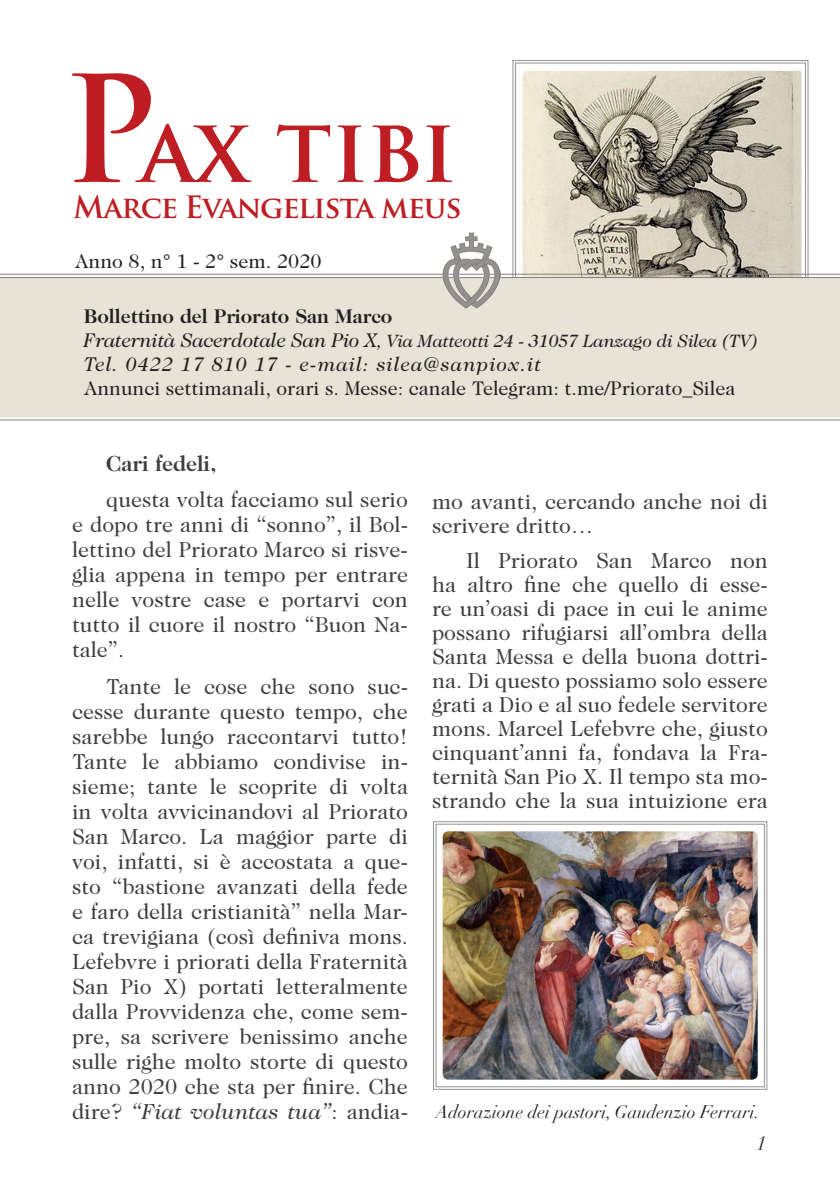
<style>
.page{position:relative;width:840px;height:1191px;background:#fff}
.page>*{position:absolute;margin:0;border:0;box-sizing:border-box;transform-origin:0 0}
.t1{font:700 88px "Trajan Pro";letter-spacing:-.015em;color:#be1e23}
.t2{font:700 30px "Trajan Pro";letter-spacing:-.04em;color:#be1e23}
.t3{font:22px/25px "Caslon Two Twenty Four";color:#3e3e3f;text-align:justify}
.t4{font:700 22px "Caslon Two Twenty Four";color:#3e3e3f}
.t5{font:20px "Caslon Two Twenty Four";color:#231f20}
.t6{font:italic 20px "Caslon Two Twenty Four";letter-spacing:.05em;color:#231f20}
.t7{font:700 20px "Caslon Two Twenty Four";color:#231f20}
.t8{font:italic 20px "Didot";color:#231f20}
.t9{font:italic 18px "Caslon Two Twenty Four";letter-spacing:-.01em;color:#231f20}
.t10{font:italic 18px "Didot";color:#231f20}
.s1{font-size:144px}
.s2{font-size:20px}
.s3{font-style:italic}
</style>
<div class="page">
<svg style="left:512px;top:60px;width:296px;height:217px"></svg>
<hr style="left:0;top:416px;width:839px;height:1px;background:#837f79">
<hr style="left:0;top:419px;width:839px;height:1px;background:#837f79">
<img style="left:522px;top:71px;width:279px;height:206px">
<div style="left:0;top:278px;width:839px;height:138px;background:#e7e3d7"></div>
<hr style="left:0;top:274px;width:839px;height:1px;background:#837f79">
<hr style="left:0;top:277px;width:839px;height:1px;background:#837f79">
<img style="left:442px;top:232px;width:58px;height:77px">
<svg style="left:433px;top:821px;width:334px;height:268px"></svg>
<div style="left:435px;top:824px;width:329px;height:263px;border:1px solid #95928e"></div>
<img style="left:442px;top:831px;width:315px;height:248px">
<h1 class="t1" style="left:63px;top:95px;width:394px"><span class="s1">P</span>ax tibi</h1>
<h2 class="t2" style="left:73px;top:188px;width:389px">Marce Evangelista meus</h2>
<p class="t5" style="left:75px;top:250px;width:248px">Anno 8, n° 1 - 2° sem. 2020</p>
<p class="t7" style="left:84px;top:304px;width:310px">Bollettino del Priorato San Marco</p>
<p class="t9" style="left:84px;top:330px;width:675px"><span class="s2">Fraternità Sacerdotale San Pio X</span>, Via Matteotti 24 - 31057 Lanzago di Silea (TV)</p>
<p class="t6" style="left:84px;top:353px;width:459px">Tel. 0422 17 810 17 - e-mail: silea@sanpiox.it</p>
<p class="t5" style="left:84px;top:376px;width:652px">Annunci settimanali, orari s. Messe: canale Telegram: t.me/Priorato_Silea</p>
<p class="t4" style="left:106px;top:450px;width:112px">Cari fedeli,</p>
<p class="t3" style="left:72px;top:487px;width:337px;text-indent:34px">questa volta facciamo sul serio e dopo tre anni di “sonno”, il Bol&shy;lettino del Priorato Marco si risve&shy;glia appena in tempo per entrare nelle vostre case e portarvi con tutto il cuore il nostro “Buon Na&shy;tale”.</p>
<p class="t3" style="left:72px;top:673px;width:337px;text-indent:34px">Tante le cose che sono suc&shy;cesse durante questo tempo, che sarebbe lungo raccontarvi tutto!<br>Tante le abbiamo condivise in&shy;sieme; tante le scoprite di volta in volta avvicinandovi al Priorato San Marco. La maggior parte di voi, infatti, si è accostata a que&shy;sto “bastione avanzati della fede e faro della cristianità” nella Mar&shy;ca trevigiana (così definiva mons.<br>Lefebvre i priorati della Fraternità San Pio X) portati letteralmente dalla Provvidenza che, come sem&shy;pre, sa scrivere benissimo anche sulle righe molto storte di questo anno 2020 che sta per finire. Che dire? <span class="s3">“Fiat voluntas tua”</span>: andia-</p>
<p class="t3" style="left:432px;top:489px;width:337px;line-height:24px">mo avanti, cercando anche noi di scrivere dritto…</p>
<p class="t3" style="left:432px;top:548px;width:337px;line-height:24px;text-indent:34px">Il Priorato San Marco non ha altro fine che quello di esse&shy;re un’oasi di pace in cui le anime possano rifugiarsi all’ombra della Santa Messa e della buona dottri&shy;na. Di questo possiamo solo essere grati a Dio e al suo fedele servitore mons. Marcel Lefebvre che, giusto cinquant’anni fa, fondava la Fra&shy;ternità San Pio X. Il tempo sta mo&shy;strando che la sua intuizione era</p>
<p class="t10" style="left:435px;top:1100px;width:325px">Adorazione dei pastori, Gaudenzio Ferrari.</p>
<p class="t8" style="left:756px;top:1131px;width:11px">1</p>
</div>
